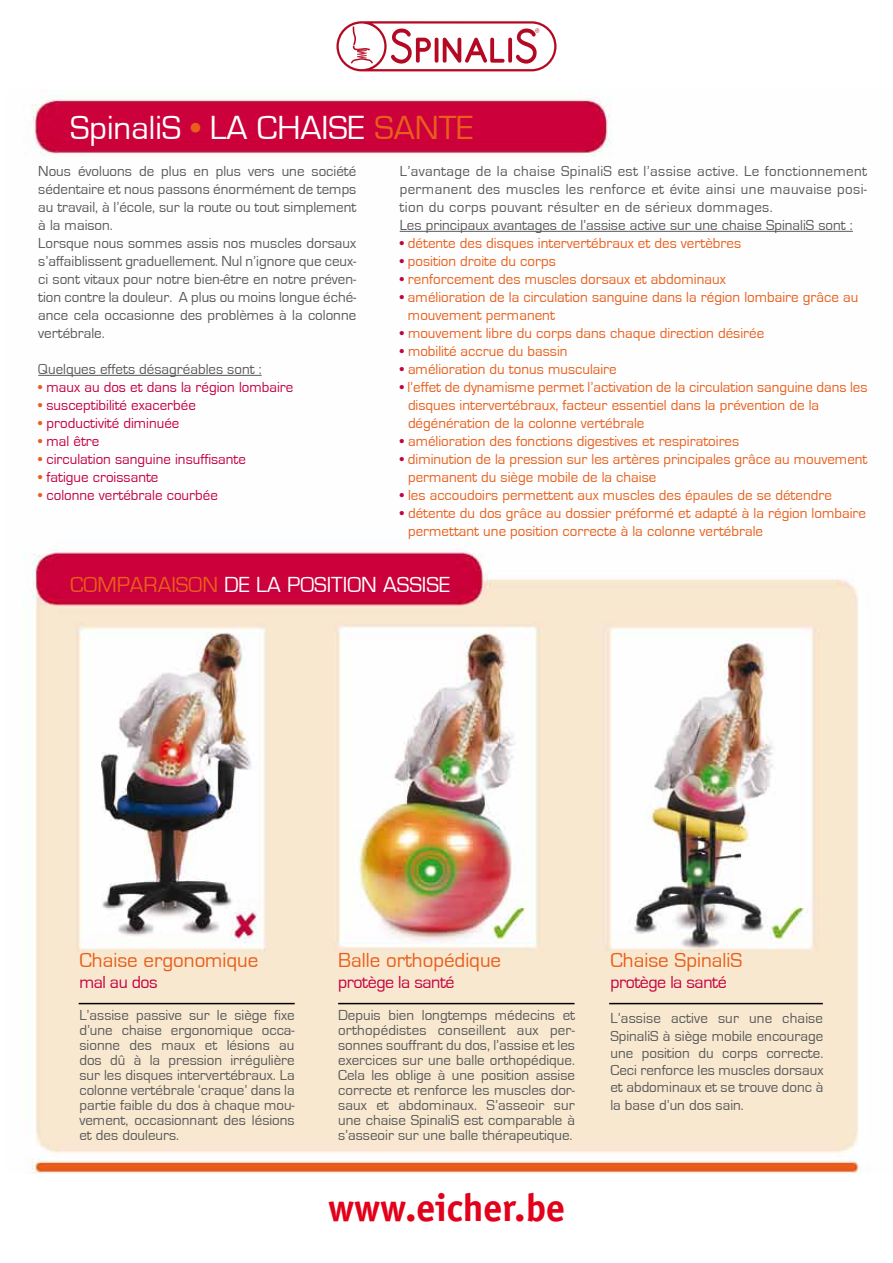
<style>
.page{position:relative;width:893px;height:1263px;background:#fff}
.page>*{position:absolute;margin:0;border:0;box-sizing:border-box;transform-origin:0 0}
.t1{font:700 39px "Officina San ITC";color:#e2001a}
.t2{font:34.5px "Eurostile";color:#fff}
.t3{font:22.5px "Eurostile";color:#fff}
.t4{font:21px "Eurostile";color:#e95e1b}
.t5{font:18px "Eurostile";letter-spacing:-.025em;color:#c50040}
.t6{font:15px/15px "Eurostile";color:#58585a;text-align:justify}
.t7{font:15px/18px "Eurostile";color:#e95e1b}
.t8{font:15px/18px "Eurostile";letter-spacing:.025em;color:#58585a}
.t9{font:15px "Eurostile";color:#c50040}
.s1{color:#e95e1b}
.s2{color:#c50040}
</style>
<div class="page">
<svg style="left:336px;top:21px;width:220px;height:50px"></svg>
<img style="left:24px;top:96px;width:843px;height:1077px">
<hr style="left:79px;top:1003px;width:216px;height:1px;background:#000">
<hr style="left:338px;top:1003px;width:236px;height:1px;background:#000">
<hr style="left:609px;top:1003px;width:214px;height:1px;background:#000">
<hr style="left:38px;top:375px;width:224px;height:1px;background:#58585a">
<hr style="left:400px;top:231px;width:453px;height:1px;background:#58585a">
<h2 class="t2" style="left:70px;top:109px;width:405px">SpinaliS <span class="s1">•</span> LA CHAISE <span class="s1">SANTE</span></h2>
<p class="t6" style="left:38px;top:162px;width:320px;line-height:18px;text-align:left">Nous évoluons de plus en plus vers une société sédentaire et nous passons énormément de temps au travail, à l’école, sur la route ou tout simplement à la maison.<br>Lorsque nous sommes assis nos muscles dorsaux s’affaiblissent graduellement. Nul n’ignore que ceux&shy;ci sont vitaux pour notre bien-être en notre préven&shy;tion contre la douleur. A plus ou moins longue éché&shy;ance cela occasionne des problèmes à la colonne vertébrale.</p>
<p class="t6" style="left:38px;top:362px;width:225px">Quelques effets désagréables sont :</p>
<p class="t9" style="left:38px;top:379px;width:257px"><span class="s1">•</span> maux au dos et dans la région lombaire</p>
<p class="t9" style="left:38px;top:397px;width:159px"><span class="s1">•</span> susceptibilité exacerbée</p>
<p class="t9" style="left:38px;top:415px;width:143px"><span class="s1">•</span> productivité diminuée</p>
<p class="t9" style="left:38px;top:433px;width:63px"><span class="s1">•</span> mal être</p>
<p class="t9" style="left:38px;top:451px;width:209px"><span class="s1">•</span> circulation sanguine insuffisante</p>
<p class="t9" style="left:38px;top:469px;width:122px"><span class="s1">•</span> fatigue croissante</p>
<p class="t9" style="left:38px;top:487px;width:181px"><span class="s1">•</span> colonne vertébrale courbée</p>
<p class="t8" style="left:400px;top:162px;width:469px">L’avantage de la chaise SpinaliS est l’assise active. Le fonctionnement permanent des muscles les renforce et évite ainsi une mauvaise posi&shy;tion du corps pouvant résulter en de sérieux dommages.<br>Les principaux avantages de l’assise active sur une chaise SpinaliS sont :</p>
<p class="t7" style="left:400px;top:234px;width:343px"><span class="s2">•</span> détente des disques intervertébraux et des vertèbres</p>
<p class="t7" style="left:400px;top:252px;width:158px"><span class="s2">•</span> position droite du corps</p>
<p class="t7" style="left:400px;top:270px;width:328px"><span class="s2">•</span> renforcement des muscles dorsaux et abdominaux</p>
<p class="t7" style="left:408px;top:288px;width:452px;text-indent:-8px"><span class="s2">•</span> amélioration de la circulation sanguine dans la région lombaire grâce au mouvement permanent</p>
<p class="t7" style="left:400px;top:324px;width:366px"><span class="s2">•</span> mouvement libre du corps dans chaque direction désirée</p>
<p class="t7" style="left:400px;top:342px;width:169px"><span class="s2">•</span> mobilité accrue du bassin</p>
<p class="t7" style="left:400px;top:360px;width:219px"><span class="s2">•</span> amélioration du tonus musculaire</p>
<p class="t7" style="left:408px;top:378px;width:461px;text-indent:-8px"><span class="s2">•</span> l’effet de dynamisme permet l’activation de la circulation sanguine dans les disques intervertébraux, facteur essentiel dans la prévention de la dégénération de la colonne vertébrale</p>
<p class="t7" style="left:400px;top:432px;width:341px"><span class="s2">•</span> amélioration des fonctions digestives et respiratoires</p>
<p class="t7" style="left:408px;top:450px;width:461px;text-indent:-8px"><span class="s2">•</span> diminution de la pression sur les artères principales grâce au mouvement permanent du siège mobile de la chaise</p>
<p class="t7" style="left:400px;top:486px;width:434px"><span class="s2">•</span> les accoudoirs permettent aux muscles des épaules de se détendre</p>
<p class="t7" style="left:408px;top:504px;width:459px;text-indent:-8px"><span class="s2">•</span> détente du dos grâce au dossier préformé et adapté à la région lombaire permettant une position correcte à la colonne vertébrale</p>
<h3 class="t3" style="left:70px;top:573px;width:382px"><span class="s1">COMPARAISON</span> DE LA POSITION ASSISE</h3>
<h3 class="t4" style="left:79px;top:948px;width:181px">Chaise ergonomique</h3>
<p class="t5" style="left:79px;top:972px;width:80px">mal au dos</p>
<p class="t6" style="left:79px;top:1007px;width:217px">L’assise passive sur le siège fixe d’une chaise ergonomique occa&shy;sionne des maux et lésions au dos dû à la pression irrégulière sur les disques intervertébraux. La colonne vertébrale ‘craque’ dans la partie faible du dos à chaque mou&shy;vement, occasionnant des lésions et des douleurs.</p>
<h3 class="t4" style="left:338px;top:948px;width:165px">Balle orthopédique</h3>
<p class="t5" style="left:338px;top:972px;width:118px">protège la santé</p>
<p class="t6" style="left:338px;top:1007px;width:238px">Depuis bien longtemps médecins et orthopédistes conseillent aux per&shy;sonnes souffrant du dos, l’assise et les exercices sur une balle orthopédique.<br>Cela les oblige à une position assise correcte et renforce les muscles dor&shy;saux et abdominaux. S’asseoir sur une chaise SpinaliS est comparable à s’asseoir sur une balle thérapeutique.</p>
<h1 class="t1" style="left:328px;top:1183px;width:238px">www.eicher.be</h1>
<h3 class="t4" style="left:610px;top:948px;width:133px">Chaise SpinaliS</h3>
<p class="t5" style="left:610px;top:972px;width:118px">protège la santé</p>
<p class="t6" style="left:610px;top:1010px;width:215px;line-height:17.2px">L’assise active sur une chaise SpinaliS à siège mobile encourage une position du corps correcte.<br>Ceci renforce les muscles dorsaux et abdominaux et se trouve donc à la base d’un dos sain.</p>
</div>
